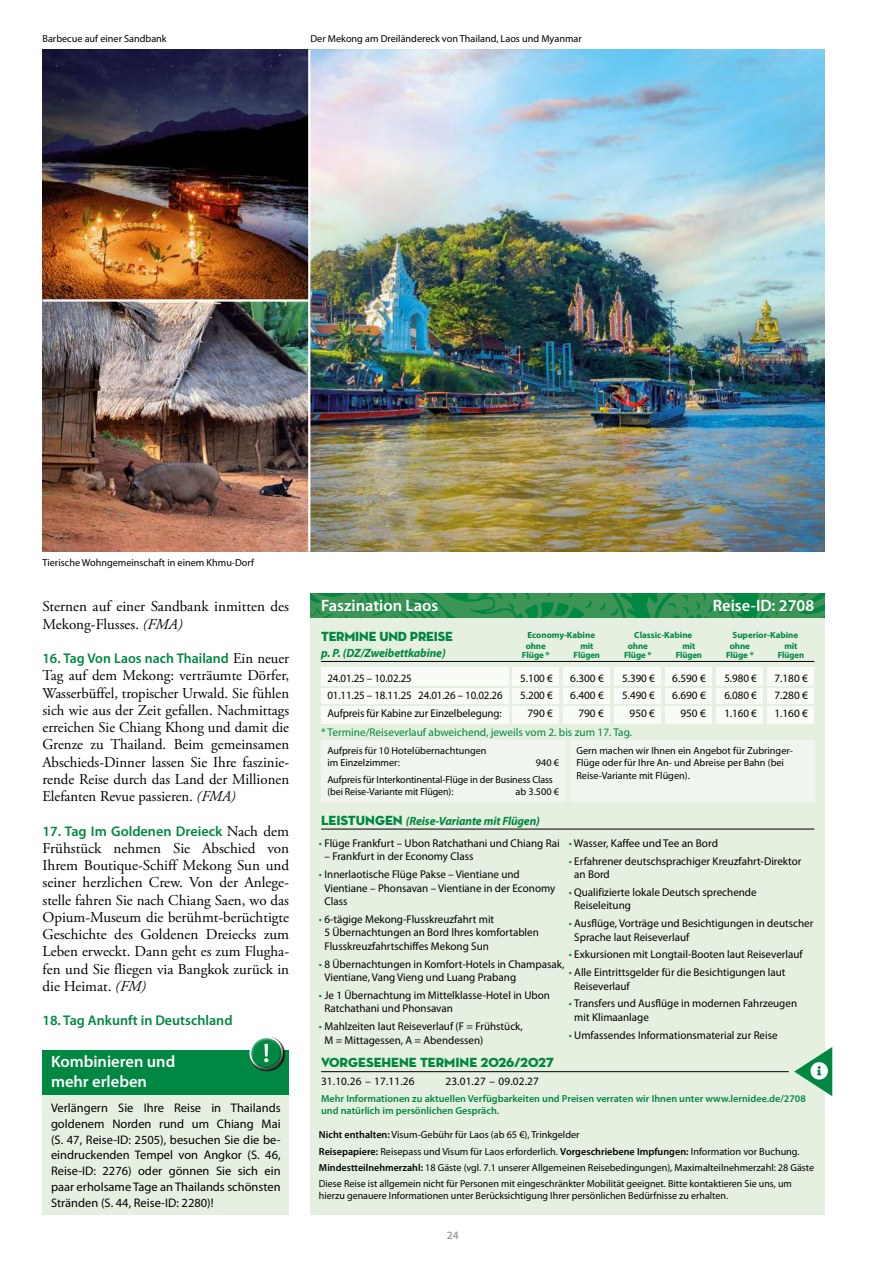
<style>
.page{position:relative;width:893px;height:1263px;background:#fff}
.page>*{position:absolute;margin:0;border:0;box-sizing:border-box;transform-origin:0 0}
.t1{font:600 16.5px/19.8px "Myriad Pro";color:#fff}
.t2{font:15px/17.2px "Adobe Garamond Pro";color:#000;text-align:justify}
.t3{font:600 14.1px "Myriad Pro";color:#008741}
.t4{font:13.5px "Neutra Disp Titling";color:#008741}
.t5{font:12.45px/15.8px "Myriad Pro";color:#000;text-align:justify}
.t6{font:italic 700 12px "Myriad Pro";letter-spacing:-.01em;color:#008741}
.t7{font:11.25px/17.7px "Myriad Pro";color:#000}
.t8{font:11.25px "Myriad Pro";color:#008741}
.t9{font:600 11.25px "Myriad Pro";color:#9c9c9d}
.t10{font:10.2px/16.2px "Myriad Pro";color:#000}
.t11{font:600 10.2px/12.3px "Myriad Pro";color:#008741}
.t12{font:700 9px/9px "Myriad Pro";letter-spacing:-.01em;color:#008741;text-align:center}
.s1{font-style:italic}
.s2{font-family:"Adobe Garamond Pro";font-weight:400;font-size:15px;color:#000}
.s3{font-family:"Neutra Disp Titling";font-weight:400;font-style:normal;font-size:13.5px}
.s4{color:#008741}
.s5{font-weight:600}
</style>
<div class="page">
<img style="left:43px;top:49px;width:782px;height:502px">
<hr style="left:308px;top:49px;width:2px;height:503px;background:#fff">
<hr style="left:43px;top:299px;width:266px;height:3px;background:#fff">
<div style="left:43px;top:1094px;width:246px;height:121px;background:#e6f0e0"></div>
<div style="left:43px;top:1050px;width:246px;height:44px;background:#008741"></div>
<div style="left:247px;top:1034px;width:37px;height:29px;background:#fff;opacity:.75"></div>
<div style="left:248px;top:1041px;width:37px;height:30px;background:#000;opacity:.75"></div>
<svg style="left:264px;top:1044px;width:4px;height:18px"></svg>
<div style="left:310px;top:593px;width:515px;height:622px;background:#e6f0e0"></div>
<img style="left:310px;top:593px;width:515px;height:25px">
<hr style="left:321px;top:829px;width:493px;height:1px;background:#000">
<hr style="left:321px;top:1071px;width:468px;height:1px;background:#000">
<svg style="left:794px;top:1047px;width:38px;height:49px"></svg>
<div style="left:570px;top:740px;width:244px;height:61px;background:#f0f6ed"></div>
<div style="left:321px;top:740px;width:244px;height:61px;background:#f0f6ed"></div>
<hr style="left:321px;top:661px;width:493px;height:1px;background:#000">
<div style="left:321px;top:667px;width:188px;height:56px;background:#f8fbf6"></div>
<div style="left:767px;top:667px;width:47px;height:56px;background:#f8fbf6"></div>
<div style="left:716px;top:667px;width:47px;height:56px;background:#f8fbf6"></div>
<div style="left:665px;top:667px;width:47px;height:56px;background:#f8fbf6"></div>
<div style="left:614px;top:667px;width:47px;height:56px;background:#f8fbf6"></div>
<div style="left:563px;top:667px;width:47px;height:56px;background:#f8fbf6"></div>
<div style="left:512px;top:667px;width:47px;height:56px;background:#f8fbf6"></div>
<hr style="left:321px;top:704px;width:493px;height:2px;background:#e6f0e0">
<hr style="left:321px;top:686px;width:493px;height:2px;background:#e6f0e0">
<p class="t10" style="left:43px;top:31px;width:126px">Barbecue auf einer Sandbank</p>
<p class="t10" style="left:310px;top:31px;width:273px">Der Mekong am Dreiländereck von Thailand, Laos und Myanmar</p>
<p class="t10" style="left:43px;top:554px;width:213px">Tierische Wohngemeinschaft in einem Khmu-Dorf</p>
<h2 class="t2" style="left:43px;top:598px;width:248px">Sternen auf einer Sandbank inmitten des<br>Mekong-Flusses. <span class="s1">(FMA)</span></h2>
<p class="t3" style="left:43px;top:651px;width:248px">16. Tag Von Laos nach Thailand <span class="s2">Ein neuer</span></p>
<p class="t2" style="left:43px;top:667px;width:248px">Tag auf dem Mekong: verträumte Dörfer, Wasserbüffel, tropischer Urwald. Sie fühlen sich wie aus der Zeit gefallen. Nachmittags erreichen Sie Chiang Khong und damit die Grenze zu Thailand. Beim gemeinsamen Abschieds-Dinner lassen Sie Ihre faszinie&shy;rende Reise durch das Land der Millionen Elefanten Revue passieren. <span class="s1">(FMA)</span></p>
<p class="t3" style="left:43px;top:823px;width:248px">17. Tag Im Goldenen Dreieck <span class="s2">Nach dem</span></p>
<p class="t2" style="left:43px;top:840px;width:248px">Frühstück nehmen Sie Abschied von Ihrem Boutique-Schiff Mekong Sun und seiner herzlichen Crew. Von der Anlege&shy;stelle fahren Sie nach Chiang Saen, wo das Opium-Museum die berühmt-berüchtigte Geschichte des Goldenen Dreiecks zum Leben erweckt. Dann geht es zum Flugha&shy;fen und Sie fliegen via Bangkok zurück in die Heimat. <span class="s1">(FM)</span></p>
<p class="t3" style="left:43px;top:1013px;width:192px">18. Tag Ankunft in Deutschland</p>
<h1 class="t1" style="left:51px;top:1052px;width:126px">Kombinieren und mehr erleben</h1>
<p class="t5" style="left:51px;top:1100px;width:231px">Verlängern Sie Ihre Reise in Thailands goldenem Norden rund um Chiang Mai (S. 47, Reise-ID: 2505), besuchen Sie die be&shy;eindruckenden Tempel von Angkor (S. 46, Reise-ID: 2276) oder gönnen Sie sich ein paar erholsame Tage an Thailands schönsten Stränden (S. 44, Reise-ID: 2280)!</p>
<h1 class="t1" style="left:321px;top:595px;width:119px">Faszination Laos</h1>
<h1 class="t1" style="left:713px;top:595px;width:103px">Reise-ID: 2708</h1>
<p class="t4" style="left:321px;top:628px;width:133px">TERMINE UND PREISE</p>
<p class="t6" style="left:321px;top:646px;width:126px">p. P. (DZ/Zweibettkabine)</p>
<p class="t12" style="left:527px;top:630px;width:69px">Economy-Kabine</p>
<p class="t12" style="left:634px;top:630px;width:60px">Classic-Kabine</p>
<p class="t12" style="left:732px;top:630px;width:67px">Superior-Kabine</p>
<p class="t12" style="left:574px;top:641px;width:28px">mit<br>Flügen</p>
<p class="t12" style="left:676px;top:641px;width:28px">mit<br>Flügen</p>
<p class="t12" style="left:778px;top:641px;width:28px">mit<br>Flügen</p>
<p class="t12" style="left:522px;top:641px;width:29px">ohne<br>Flüge *</p>
<p class="t12" style="left:624px;top:641px;width:29px">ohne<br>Flüge *</p>
<p class="t12" style="left:726px;top:641px;width:29px">ohne<br>Flüge *</p>
<p class="t7" style="left:327px;top:669px;width:177px">24.01.25 – 10.02.25<br>01.11.25 – 18.11.25 24.01.26 – 10.02.26<br>Aufpreis für Kabine zur Einzelbelegung:</p>
<p class="t7" style="left:774px;top:669px;width:35px;text-align:justify">7.180 € 7.280 € 1.160 €</p>
<p class="t7" style="left:520px;top:669px;width:34px;text-align:right">5.100 €<br>5.200 €<br>790 €</p>
<p class="t7" style="left:570px;top:669px;width:35px;text-align:right">6.300 €<br>6.400 €<br>790 €</p>
<p class="t7" style="left:622px;top:669px;width:34px;text-align:right">5.390 €<br>5.490 €<br>950 €</p>
<p class="t7" style="left:672px;top:669px;width:35px;text-align:right">6.590 €<br>6.690 €<br>950 €</p>
<p class="t7" style="left:724px;top:669px;width:34px;text-align:justify">5.980 € 6.080 € 1.160 €</p>
<p class="t8" style="left:321px;top:726px;width:313px">* Termine/Reiseverlauf abweichend, jeweils vom 2. bis zum 17. Tag.</p>
<p class="t10" style="left:327px;top:745px;width:161px;line-height:12.3px">Aufpreis für 10 Hotelübernachtungen im Einzelzimmer:</p>
<p class="t10" style="left:327px;top:755px;width:233px;text-indent:208px">940 €<br>Aufpreis für Interkontinental-Flüge in der Business Class</p>
<p class="t10" style="left:327px;top:784px;width:127px">(bei Reise-Variante mit Flügen):</p>
<p class="t10" style="left:516px;top:784px;width:45px">ab 3.500 €</p>
<p class="t6" style="left:321px;top:814px;width:220px"><span class="s3">LEISTUNGEN</span> (Reise-Variante mit Flügen)</p>
<p class="t10" style="left:576px;top:745px;width:218px;line-height:12.3px">Gern machen wir Ihnen ein Angebot für Zubringer-<br>Flüge oder für Ihre An- und Abreise per Bahn (bei<br>Reise-Variante mit Flügen).</p>
<p class="t7" style="left:319px;top:834px;width:242px"><span class="s4">•</span> Flüge Frankfurt – Ubon Ratchathani und Chiang Rai</p>
<p class="t7" style="left:324px;top:848px;width:151px">– Frankfurt in der Economy Class</p>
<p class="t7" style="left:324px;top:868px;width:232px;line-height:13.5px;text-indent:-6px"><span class="s4">•</span> Innerlaotische Flüge Pakse – Vientiane und<br>Vientiane – Phonsavan – Vientiane in der Economy<br>Class</p>
<p class="t7" style="left:324px;top:913px;width:216px;line-height:13.5px;text-indent:-6px"><span class="s4">•</span> 6-tägige Mekong-Flusskreuzfahrt mit<br>5 Übernachtungen an Bord Ihres komfortablen<br>Flusskreuzfahrtschiffes Mekong Sun</p>
<p class="t7" style="left:324px;top:957px;width:241px;line-height:13.5px;text-indent:-6px"><span class="s4">•</span> 8 Übernachtungen in Komfort-Hotels in Champasak,<br>Vientiane, Vang Vieng und Luang Prabang</p>
<p class="t7" style="left:324px;top:989px;width:227px;line-height:13.5px;text-indent:-6px"><span class="s4">•</span> Je 1 Übernachtung im Mittelklasse-Hotel in Ubon<br>Ratchathani und Phonsavan</p>
<p class="t7" style="left:324px;top:1020px;width:200px;line-height:13.5px;text-indent:-6px"><span class="s4">•</span> Mahlzeiten laut Reiseverlauf (F = Frühstück,<br>M = Mittagessen, A = Abendessen)</p>
<p class="t7" style="left:569px;top:834px;width:151px"><span class="s4">•</span> Wasser, Kaffee und Tee an Bord</p>
<p class="t7" style="left:574px;top:854px;width:229px;line-height:13.5px;text-indent:-6px"><span class="s4">•</span> Erfahrener deutschsprachiger Kreuzfahrt-Direktor an Bord</p>
<p class="t7" style="left:574px;top:886px;width:184px;line-height:13.5px;text-indent:-6px"><span class="s4">•</span> Qualifizierte lokale Deutsch sprechende<br>Reiseleitung</p>
<p class="t7" style="left:574px;top:917px;width:241px;line-height:13.5px;text-indent:-6px"><span class="s4">•</span> Ausflüge, Vorträge und Besichtigungen in deutscher<br>Sprache laut Reiseverlauf</p>
<p class="t7" style="left:569px;top:946px;width:235px"><span class="s4">•</span> Exkursionen mit Longtail-Booten laut Reiseverlauf</p>
<p class="t7" style="left:574px;top:966px;width:213px;line-height:13.5px;text-indent:-6px"><span class="s4">•</span> Alle Eintrittsgelder für die Besichtigungen laut<br>Reiseverlauf</p>
<p class="t7" style="left:574px;top:997px;width:224px;line-height:13.5px;text-indent:-6px"><span class="s4">•</span> Transfers und Ausflüge in modernen Fahrzeugen mit Klimaanlage</p>
<p class="t7" style="left:569px;top:1026px;width:210px"><span class="s4">•</span> Umfassendes Informationsmaterial zur Reise</p>
<p class="t4" style="left:321px;top:1054px;width:234px">VORGESEHENE TERMINE 2026/2027</p>
<p class="t7" style="left:321px;top:1072px;width:95px">31.10.26 – 17.11.26</p>
<p class="t7" style="left:445px;top:1072px;width:95px">23.01.27 – 09.02.27</p>
<p class="t11" style="left:321px;top:1092px;width:486px">Mehr Informationen zu aktuellen Verfügbarkeiten und Preisen verraten wir Ihnen unter www.lernidee.de/2708 und natürlich im persönlichen Gespräch.</p>
<p class="t10" style="left:319px;top:1127px;width:497px"><span class="s5">Nicht enthalten:</span> Visum-Gebühr für Laos (ab 65 €), Trinkgelder<br><span class="s5">Reisepapiere:</span> Reisepass und Visum für Laos erforderlich. <span class="s5">Vorgeschriebene Impfungen:</span> Information vor Buchung.<br><span class="s5">Mindestteilnehmerzahl:</span> 18 Gäste (vgl. 7.1 unserer Allgemeinen Reisebedingungen), Maximalteilnehmerzahl: 28 Gäste Diese Reise ist allgemein nicht für Personen mit eingeschränkter Mobilität geeignet. Bitte kontaktieren Sie uns, um</p>
<p class="t10" style="left:319px;top:1188px;width:411px">hierzu genauere Informationen unter Berücksichtigung Ihrer persönlichen Bedürfnisse zu erhalten.</p>
<p class="t9" style="left:447px;top:1229px;width:14px">24</p>
</div>
